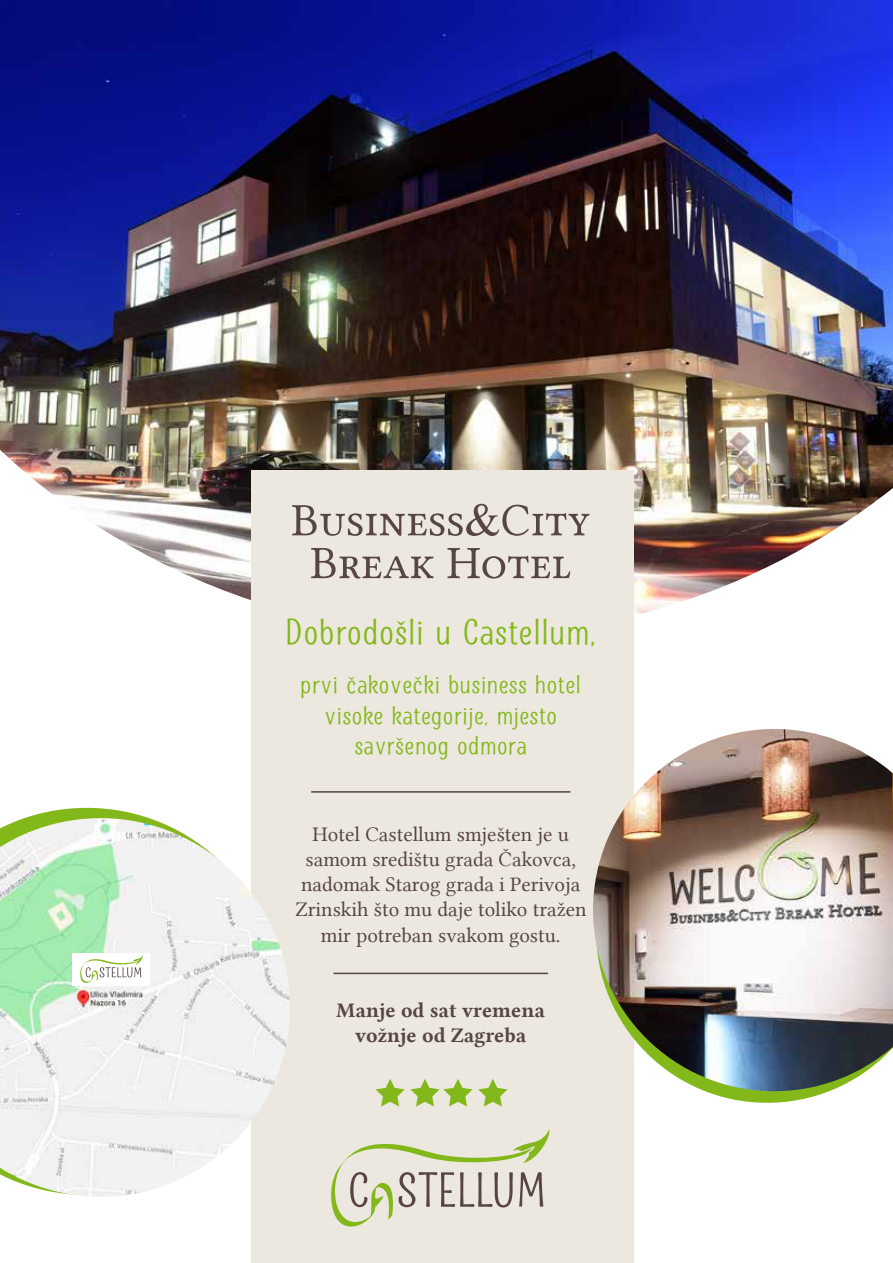
<style>
.page{position:relative;width:893px;height:1263px;background:#fff}
.page>*{position:absolute;margin:0;border:0;box-sizing:border-box;transform-origin:0 0}
.t1{font:36px "LP Sans";color:#83b81a}
.t2{font:25.5px/30.6px "LP Sans";color:#83b81a;text-align:center}
.t3{font:21px/25.2px "Lin Libertine";color:#574444;text-align:center}
.t4{font:21px/25.2px "Lin Libertine B";color:#574444;text-align:center}
</style>
<div class="page">
<svg style="left:25px;top:808px;width:227px;height:10px"></svg>
<img style="left:0;top:0;width:893px;height:613px">
<div style="left:252px;top:471px;width:382px;height:792px;background:#ece8df"></div>
<svg style="left:376px;top:1079px;width:131px;height:27px"></svg>
<svg style="left:292px;top:504px;width:297px;height:32px"></svg>
<svg style="left:311px;top:548px;width:123px;height:30px"></svg>
<svg style="left:447px;top:548px;width:123px;height:30px"></svg>
<hr style="left:311px;top:791px;width:259px;height:2px;background:#574444">
<hr style="left:333px;top:973px;width:215px;height:1px;background:#574444">
<svg style="left:705px;top:1091px;width:125px;height:12px"></svg>
<img style="left:593px;top:729px;width:300px;height:362px">
<img style="left:0;top:818px;width:290px;height:379px">
<div style="left:72px;top:953px;width:78px;height:32px;background:#fff"></div>
<svg style="left:80px;top:955px;width:63px;height:28px"></svg>
<svg style="left:331px;top:1129px;width:219px;height:98px"></svg>
<h1 class="t1" style="left:285px;top:612px;width:312px">Dobrodošli u Castellum,</h1>
<p class="t2" style="left:300px;top:669px;width:282px">prvi čakovečki business hotel visoke kategorije, mjesto savršenog odmora</p>
<p class="t3" style="left:295px;top:821px;width:293px">Hotel Castellum smješten je u samom središtu grada Čakovca, nadomak Starog grada i Perivoja<br>Zrinskih što mu daje toliko tražen mir potreban svakom gostu.</p>
<p class="t4" style="left:337px;top:997px;width:210px">Manje od sat vremena vožnje od Zagreba</p>
</div>
